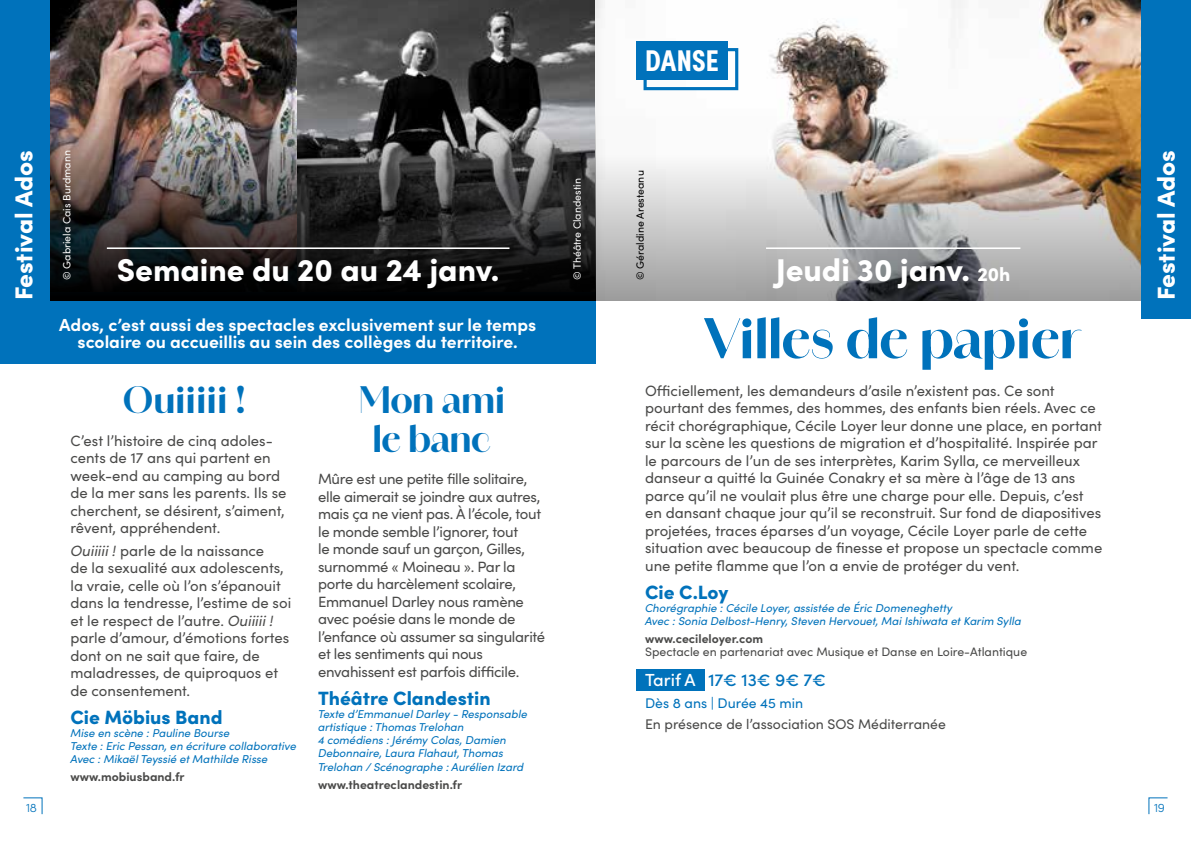
<style>
.page{position:relative;width:1191px;height:844px;background:#fff}
.page>*{position:absolute;margin:0;border:0;box-sizing:border-box;transform-origin:0 0}
.t1{font:700 52.5px "Amandine";color:#0072bb}
.t2{font:700 35px/38.5px "Amandine";color:#0072bb;text-align:center}
.t3{font:900 31.5px "Sofia Pro";color:#fff}
.t4{font:700 29.93px "Sofia Pro Condensed";letter-spacing:.01em;color:#fff}
.t5{font:900 24.5px "Sofia Pro";color:#fff}
.t6{font:900 19.25px "Sofia Pro";color:#0072bb}
.t7{font:700 17.5px/17.5px "Sofia Pro";color:#fff;text-align:center}
.t8{font:500 17.5px "Sofia Pro";color:#0072bb}
.t9{font:14.88px/17.5px "Sofia Pro";color:#4a4a49}
.t10{font:14.88px/17.5px "Sofia Pro";letter-spacing:-.02em;color:#4a4a49}
.t11{font:14px "Sofia Pro";color:#4a4a49}
.t12{font:14px "Sofia Pro";color:#0072bb}
.t13{font:700 12.25px "Sofia Pro";color:#4a4a49}
.t14{font:12.25px "Sofia Pro";color:#4a4a49}
.t15{font:300 12.25px "Sofia Pro";color:#0072bb}
.t16{font:italic 11.38px/13.1px "Sofia Pro";color:#0072bb}
.t17{font:10.5px "Sofia Pro";color:#fff}
.t18{font:10.5px "Sofia Pro";color:#000}
.s1{font-size:19.25px}
.s2{color:#fff}
.s3{font-style:italic}
</style>
<div class="page">
<img style="left:50px;top:0;width:248px;height:99px">
<img style="left:298px;top:0;width:297px;height:99px">
<svg style="left:595px;top:0;width:546px;height:116px"></svg>
<img style="left:595px;top:116px;width:546px;height:184px">
<div style="left:0;top:292px;width:595px;height:72px;background:#0072bb"></div>
<hr style="left:766px;top:247px;width:254px;height:2px;background:#fff">
<div style="left:636px;top:669px;width:68px;height:22px;background:#0072bb"></div>
<div style="left:636px;top:41px;width:92px;height:39px;background:#0072bb"></div>
<div style="left:643px;top:48px;width:95px;height:42px;border:3px solid #0072bb"></div>
<img style="left:50px;top:99px;width:545px;height:201px">
<hr style="left:107px;top:247px;width:402px;height:2px;background:#fff">
<div style="left:0;top:0;width:50px;height:317px;background:#0072bb"></div>
<div style="left:1141px;top:0;width:50px;height:318px;background:#0072bb"></div>
<svg style="left:1148px;top:797px;width:20px;height:17px"></svg>
<svg style="left:23px;top:797px;width:20px;height:17px"></svg>
<h3 class="t4" style="left:645px;top:38px;width:75px">DANSE</h3>
<p class="t17" style="left:59px;top:280px;width:131px;rotate:-90deg">© Gabriela Cais Burdmann</p>
<h3 class="t5" style="left:5px;top:300px;width:152px;rotate:-90deg">Festival Ados</h3>
<h3 class="t5" style="left:1147px;top:300px;width:152px;rotate:-90deg">Festival Ados</h3>
<p class="t18" style="left:632px;top:280px;width:111px;rotate:-90deg">© Géraldine Aresteanu</p>
<p class="t17" style="left:569px;top:280px;width:103px;rotate:-90deg">© Théâtre Clandestin</p>
<h3 class="t3" style="left:117px;top:245px;width:384px">Semaine du 20 au 24 janv.</h3>
<h3 class="t3" style="left:776px;top:245px;width:236px">Jeudi 30 janv. <span class="s1">20h</span></h3>
<h1 class="t1" style="left:704px;top:300px;width:379px">Villes de papier</h1>
<p class="t9" style="left:645px;top:381px;width:459px">Officiellement, les demandeurs d’asile n’existent pas. Ce sont pourtant des femmes, des hommes, des enfants bien réels. Avec ce récit chorégraphique, Cécile Loyer leur donne une place, en portant sur la scène les questions de migration et d’hospitalité. Inspirée par le parcours de l’un de ses interprètes, Karim Sylla, ce merveilleux danseur a quitté la Guinée Conakry et sa mère à l’âge de 13 ans parce qu’il ne voulait plus être une charge pour elle. Depuis, c’est en dansant chaque jour qu’il se reconstruit. Sur fond de diapositives projetées, traces éparses d’un voyage, Cécile Loyer parle de cette situation avec beaucoup de finesse et propose un spectacle comme une petite flamme que l’on a envie de protéger du vent.</p>
<p class="t6" style="left:645px;top:576px;width:85px">Cie C.Loy</p>
<p class="t16" style="left:645px;top:600px;width:378px">Chorégraphie : Cécile Loyer, assistée de Éric Domeneghetty<br>Avec : Sonia Delbost-Henry, Steven Hervouet, Mai Ishiwata et Karim Sylla</p>
<p class="t13" style="left:645px;top:629px;width:119px">www.cecileloyer.com</p>
<p class="t14" style="left:645px;top:643px;width:383px">Spectacle en partenariat avec Musique et Danse en Loire-Atlantique</p>
<p class="t8" style="left:645px;top:667px;width:182px"><span class="s2">Tarif A</span> 17€ 13€ 9€ 7€</p>
<p class="t12" style="left:645px;top:692px;width:160px">Dès 8 ans | Durée 45 min</p>
<p class="t11" style="left:645px;top:714px;width:302px">En présence de l’association SOS Méditerranée</p>
<p class="t7" style="left:59px;top:314px;width:478px">Ados, c’est aussi des spectacles exclusivement sur le temps scolaire ou accueillis au sein des collèges du territoire.</p>
<h2 class="t2" style="left:123px;top:381px;width:124px">Ouiiiii !</h2>
<p class="t9" style="left:70px;top:430px;width:218px">C’est l’histoire de cinq adoles&shy;cents de 17 ans qui partent en week-end au camping au bord de la mer sans les parents. Ils se cherchent, se désirent, s’aiment, rêvent, appréhendent.</p>
<p class="t9" style="left:70px;top:540px;width:222px"><span class="s3">Ouiiiii !</span> parle de la naissance<br>de la sexualité aux adolescents, la vraie, celle où l’on s’épanouit dans la tendresse, l’estime de soi et le respect de l’autre. <span class="s3">Ouiiiii ! </span>parle d’amour, d’émotions fortes dont on ne sait que faire, de maladresses, de quiproquos et de consentement.</p>
<p class="t6" style="left:70px;top:701px;width:154px">Cie Möbius Band</p>
<p class="t16" style="left:70px;top:725px;width:227px">Mise en scène : Pauline Bourse<br>Texte : Eric Pessan, en écriture collaborative<br>Avec : Mikaël Teyssié et Mathilde Risse</p>
<p class="t13" style="left:70px;top:767px;width:116px">www.mobiusband.fr</p>
<h2 class="t2" style="left:358px;top:381px;width:148px">Mon ami le banc</h2>
<p class="t10" style="left:318px;top:469px;width:229px">Mûre est une petite fille solitaire, elle aimerait se joindre aux autres, mais ça ne vient pas. À l’école, tout le monde semble l’ignorer, tout<br>le monde sauf un garçon, Gilles, surnommé « Moineau ». Par la porte du harcèlement scolaire,<br>Emmanuel Darley nous ramène avec poésie dans le monde de l’enfance où assumer sa singularité et les sentiments qui nous envahissent est parfois difficile.</p>
<p class="t6" style="left:318px;top:682px;width:174px">Théâtre Clandestin</p>
<p class="t16" style="left:318px;top:706px;width:211px">Texte d’Emmanuel Darley - Responsable artistique : Thomas Trelohan<br>4 comédiens : Jérémy Colas, Damien Debonnaire, Laura Flahaut, Thomas Trelohan / Scénographe : Aurélien Izard</p>
<p class="t13" style="left:318px;top:774px;width:145px">www.theatreclandestin.fr</p>
<p class="t15" style="left:26px;top:798px;width:12px">18</p>
<p class="t15" style="left:1154px;top:798px;width:12px">19</p>
</div>
